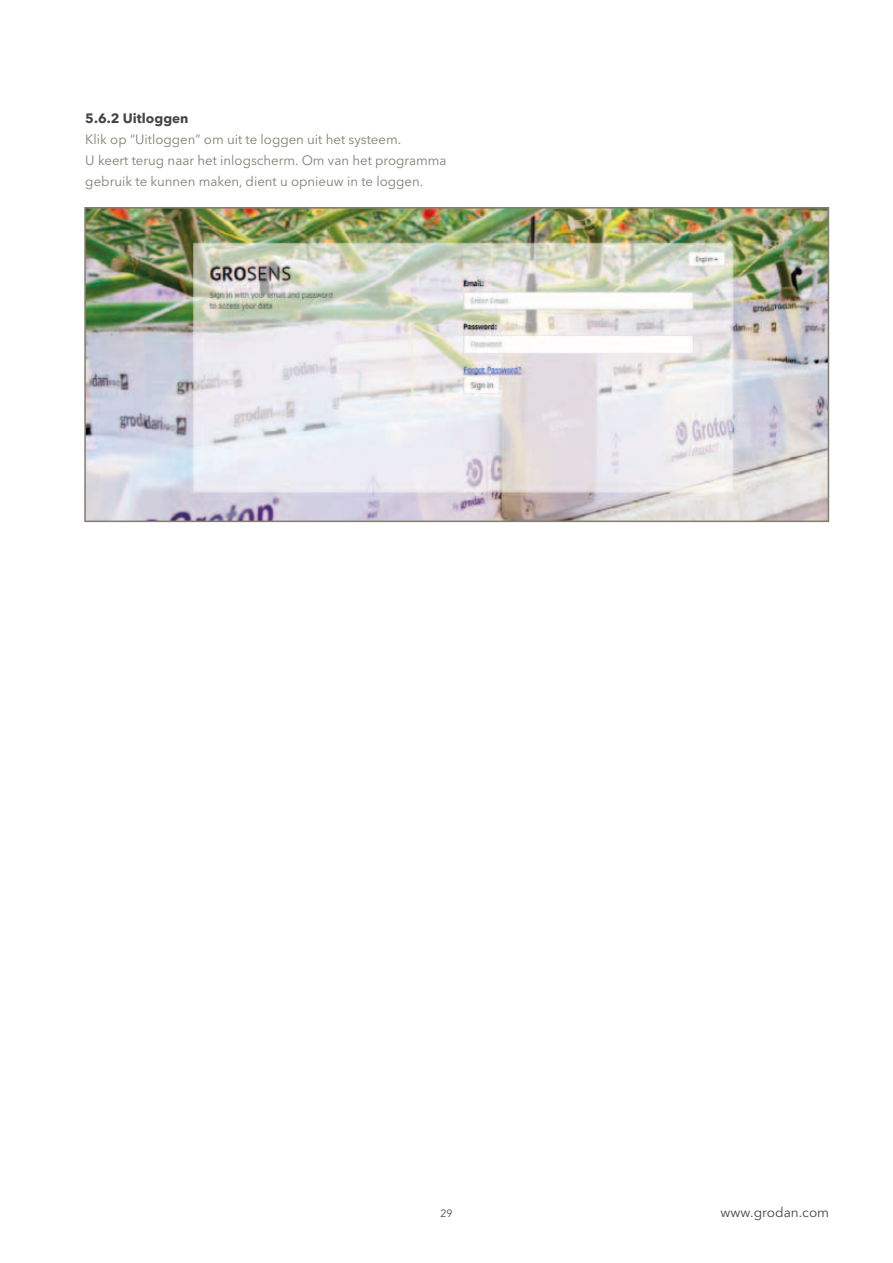
<style>
.page{position:relative;width:893px;height:1263px;background:#fff}
.page>*{position:absolute;margin:0;border:0;box-sizing:border-box;transform-origin:0 0}
.t1{font:13.5px/21px "Avenir Next LT Pro";color:#837e72}
.t2{font:13.5px "Avenir Next LT Pro";color:#484644}
.t3{font:700 13.5px "Avenir Next LT Pro";color:#484644}
.t4{font:10.5px "Avenir Next LT Pro";color:#484644}
</style>
<div class="page">
<img style="left:87px;top:210px;width:739px;height:309px">
<div style="left:84px;top:207px;width:745px;height:315px;border:2px solid #837e72"></div>
<p class="t3" style="left:85px;top:110px;width:105px">5.6.2 Uitloggen</p>
<p class="t1" style="left:85px;top:129px;width:363px">Klik op “Uitloggen” om uit te loggen uit het systeem.<br>U keert terug naar het inlogscherm. Om van het programma gebruik te kunnen maken, dient u opnieuw in te loggen.</p>
<p class="t4" style="left:440px;top:1207px;width:14px">29</p>
<p class="t2" style="left:720px;top:1204px;width:110px">www.grodan.com</p>
</div>
